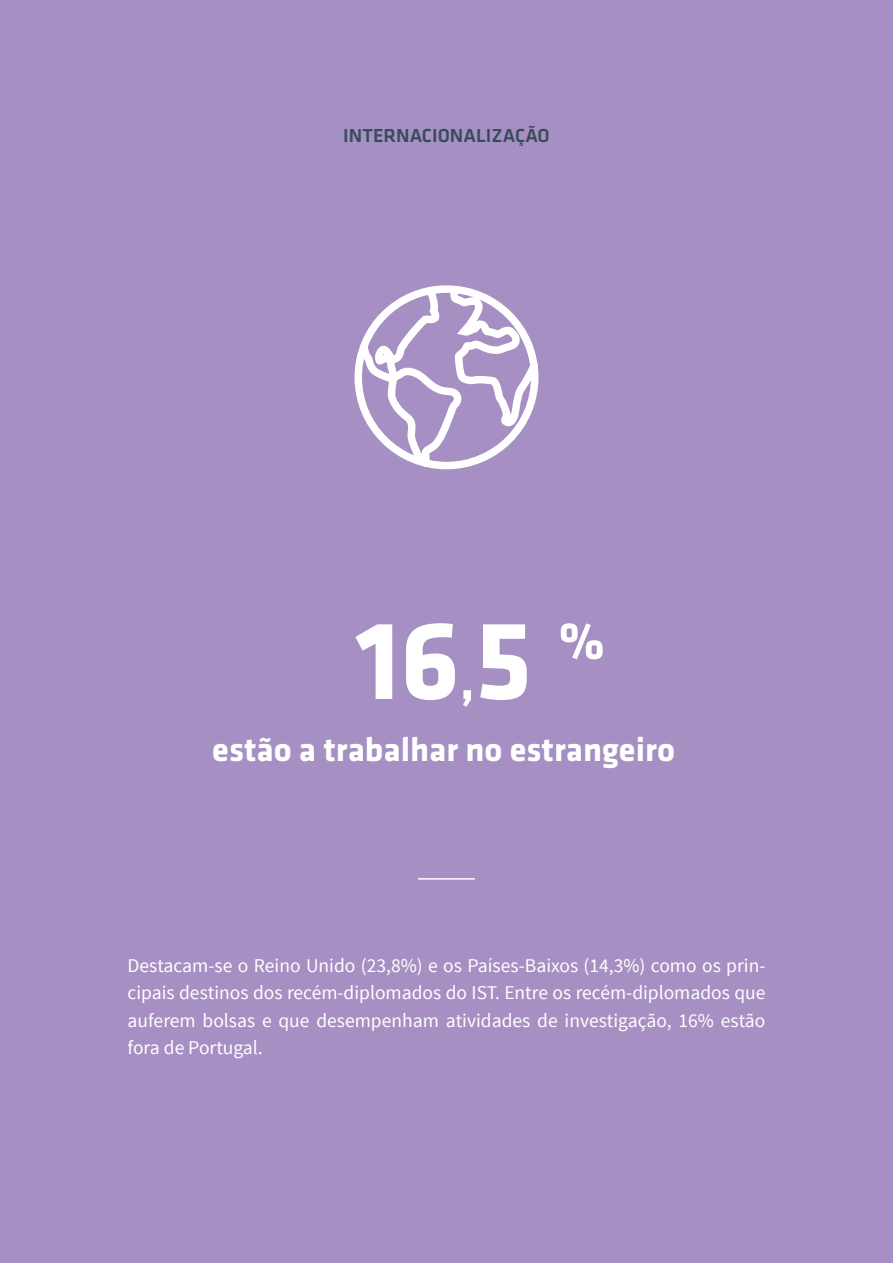
<style>
.page{position:relative;width:893px;height:1263px;background:#a68fc2}
.page>*{position:absolute;margin:0;border:0;box-sizing:border-box;transform-origin:0 0}
.t1{font:700 115.35px "Klavika";color:#fff}
.t2{font:700 52.5px "Klavika";color:#fff}
.t3{font:700 34.5px "Klavika";color:#fff}
.t4{font:19.5px/27.3px "Source Sans Pro";color:#fff;text-align:justify}
.t5{font:500 19.5px "Klavika";color:#384c58}
.s1{font-size:52.5px}
</style>
<div class="page">
<svg style="left:354px;top:285px;width:185px;height:185px"></svg>
<hr style="left:418px;top:878px;width:57px;height:2px;background:#fff">
<p class="t5" style="left:343px;top:123px;width:208px">INTERNACIONALIZAÇÃO</p>
<h1 class="t1" style="left:355px;top:577px;width:178px">16<span class="s1">,</span>5</h1>
<h3 class="t3" style="left:212px;top:725px;width:464px">estão a trabalhar no estrangeiro</h3>
<h2 class="t2" style="left:559px;top:603px;width:47px">%</h2>
<p class="t4" style="left:128px;top:952px;width:639px">Destacam-se o Reino Unido (23,8%) e os Países-Baixos (14,3%) como os prin&shy;cipais destinos dos recém-diplomados do IST. Entre os recém-diplomados que auferem bolsas e que desempenham atividades de investigação, 16% estão fora de Portugal.</p>
</div>
